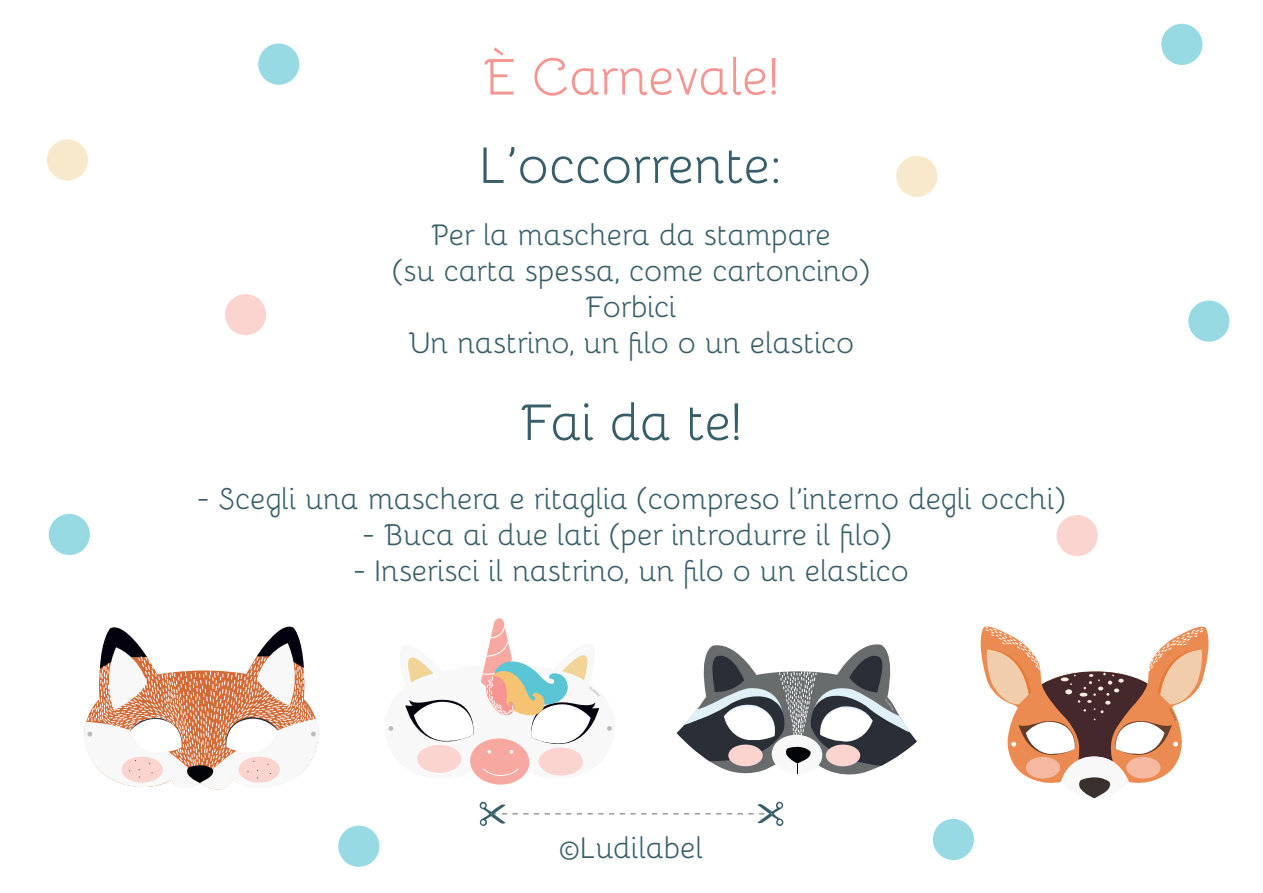
<style>
.page{position:relative;width:1263px;height:893px;background:#fff}
.page>*{position:absolute;margin:0;border:0;box-sizing:border-box;transform-origin:0 0}
.t1{font:51.9px "Bellota";letter-spacing:-.02em;color:#375e69}
.t2{font:51.9px "Bellota";letter-spacing:-.025em;color:#f59692}
.t3{font:30px/36px "Bellota";letter-spacing:-.015em;color:#375e69;text-align:center}
</style>
<div class="page">
<svg style="left:479px;top:801px;width:305px;height:25px"></svg>
<div style="left:258px;top:44px;width:41px;height:41px;background:#98dae4;border-radius:50%"></div>
<div style="left:1161px;top:24px;width:41px;height:41px;background:#98dae4;border-radius:50%"></div>
<div style="left:896px;top:156px;width:41px;height:41px;background:#f8e9cc;border-radius:50%"></div>
<div style="left:225px;top:294px;width:41px;height:41px;background:#fbd4d0;border-radius:50%"></div>
<div style="left:1188px;top:300px;width:41px;height:42px;background:#98dae4;border-radius:50%"></div>
<div style="left:933px;top:819px;width:41px;height:41px;background:#98dae4;border-radius:50%"></div>
<div style="left:338px;top:826px;width:41px;height:41px;background:#98dae4;border-radius:50%"></div>
<div style="left:1056px;top:515px;width:42px;height:41px;background:#fbd4d0;border-radius:50%"></div>
<div style="left:47px;top:139px;width:41px;height:42px;background:#f8e9cc;border-radius:50%"></div>
<div style="left:49px;top:514px;width:41px;height:41px;background:#98dae4;border-radius:50%"></div>
<svg style="left:84px;top:626px;width:235px;height:164px"></svg>
<svg style="left:388px;top:618px;width:224px;height:167px"></svg>
<svg style="left:677px;top:644px;width:240px;height:131px"></svg>
<svg style="left:980px;top:626px;width:229px;height:173px"></svg>
<h1 class="t2" style="left:484px;top:36px;width:297px">È Carnevale!</h1>
<h1 class="t1" style="left:481px;top:124px;width:303px">L’occorrente:</h1>
<p class="t3" style="left:393px;top:215px;width:479px">Per la maschera da stampare<br>(su carta spessa, come cartoncino)<br>Forbici<br>Un nastrino, un filo o un elastico</p>
<h1 class="t1" style="left:521px;top:381px;width:223px">Fai da te!</h1>
<p class="t3" style="left:197px;top:478px;width:870px">- Scegli una maschera e ritaglia (compreso l’interno degli occhi)</p>
<p class="t3" style="left:362px;top:514px;width:531px">- Buca ai due lati (per introdurre il filo)</p>
<p class="t3" style="left:353px;top:550px;width:557px">- Inserisci il nastrino, un filo o un elastico</p>
<p class="t3" style="left:559px;top:827px;width:147px">©Ludilabel</p>
</div>
